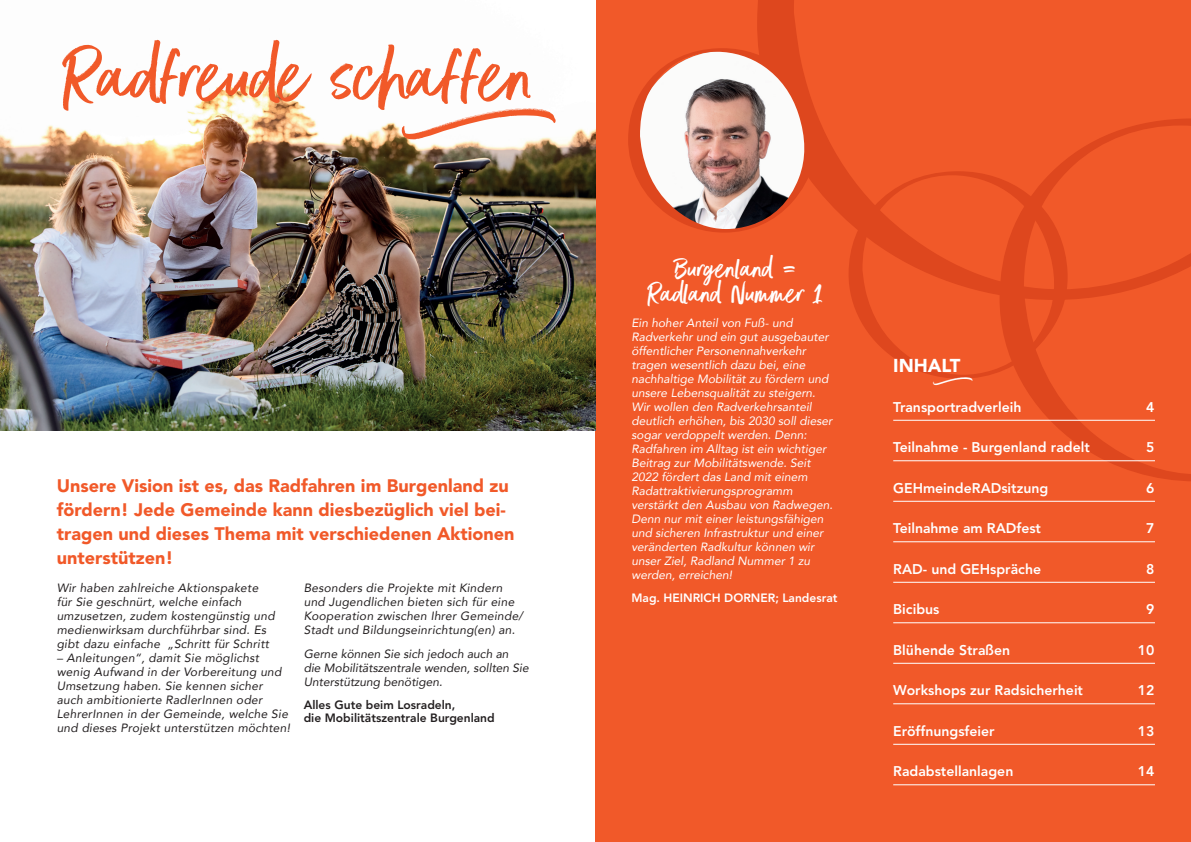
<style>
.page{position:relative;width:1191px;height:842px;background:#fff}
.page>*{position:absolute;margin:0;border:0;box-sizing:border-box;transform-origin:0 0}
.t1{font:105.1px "Better Times Swash";color:#f15929}
.t2{font:90.9px "Better Times";color:#f15929}
.t3{font:34px/25px "Better Times";color:#fff;text-align:center}
.t4{font:26.9px "Better Times Swash";color:#fff}
.t5{font:900 18.5px "Avenir";color:#fff}
.t6{font:900 18px/24px "Avenir";color:#f15929}
.t7{font:800 14px "Avenir";color:#fff}
.t8{font:italic 12px/14px "Avenir";color:#fff}
.t9{font:italic 12px/14px "Avenir";letter-spacing:.02em;color:#231f20}
.t10{font:italic 12px/14px "Avenir";color:#231f20}
.t11{font:800 12px/13px "Avenir";color:#231f20}
.t12{font:800 12px "Avenir";color:#fff}
</style>
<div class="page">
<div style="left:595px;top:0;width:596px;height:842px;background:#f15929"></div>
<svg style="left:999px;top:379px;width:192px;height:102px"></svg>
<svg style="left:757px;top:0;width:434px;height:299px"></svg>
<svg style="left:848px;top:171px;width:224px;height:208px"></svg>
<svg style="left:628px;top:48px;width:192px;height:185px"></svg>
<hr style="left:893px;top:420px;width:262px;height:1px;background:#fff">
<hr style="left:893px;top:460px;width:262px;height:1px;background:#fff">
<hr style="left:893px;top:501px;width:262px;height:1px;background:#fff">
<hr style="left:893px;top:541px;width:262px;height:1px;background:#fff">
<hr style="left:893px;top:582px;width:262px;height:1px;background:#fff">
<hr style="left:893px;top:622px;width:262px;height:1px;background:#fff">
<hr style="left:893px;top:663px;width:262px;height:1px;background:#fff">
<hr style="left:893px;top:703px;width:262px;height:1px;background:#fff">
<hr style="left:893px;top:744px;width:262px;height:1px;background:#fff">
<hr style="left:893px;top:784px;width:262px;height:1px;background:#fff">
<img style="left:0;top:80px;width:595px;height:350px">
<h2 class="t2" style="left:61px;top:26px;width:476px">Radfreude schaffen</h2>
<h1 class="t1" style="left:399px;top:81px;width:163px">h</h1>
<h3 class="t6" style="left:57px;top:475px;width:459px">Unsere Vision ist es, das Radfahren im Burgenland zu fördern! Jede Gemeinde kann diesbezüglich viel bei&shy;tragen und dieses Thema mit verschiedenen Aktionen unterstützen!</h3>
<p class="t9" style="left:57px;top:581px;width:220px">Wir haben zahlreiche Aktionspakete für Sie geschnürt, welche einfach umzusetzen, zudem kostengünstig und medienwirksam durchführbar sind. Es gibt dazu einfache „Schritt für Schritt</p>
<p class="t9" style="left:57px;top:651px;width:235px">– Anleitungen“, damit Sie möglichst wenig Aufwand in der Vorbereitung und Umsetzung haben. Sie kennen sicher auch ambitionierte RadlerInnen oder LehrerInnen in der Gemeinde, welche Sie und dieses Projekt unterstützen möchten!</p>
<p class="t9" style="left:304px;top:581px;width:221px">Besonders die Projekte mit Kindern und Jugendlichen bieten sich für eine Kooperation zwischen Ihrer Gemeinde/ Stadt und Bildungseinrichtung(en) an.</p>
<p class="t10" style="left:304px;top:647px;width:226px">Gerne können Sie sich jedoch auch an<br>die Mobilitätszentrale wenden, sollten Sie<br>Unterstützung benötigen.</p>
<p class="t11" style="left:304px;top:699px;width:192px">Alles Gute beim Losradeln,<br>die Mobilitätszentrale Burgenland</p>
<h3 class="t3" style="left:647px;top:257px;width:177px">Burgenland =<br>Radland Nummer 1</h3>
<p class="t8" style="left:631px;top:315px;width:203px">Ein hoher Anteil von Fuß- und Radverkehr und ein gut ausgebauter öffentlicher Personennahverkehr tragen wesentlich dazu bei, eine nachhaltige Mobilität zu fördern und unsere Lebensqualität zu steigern.<br>Wir wollen den Radverkehrsanteil deutlich erhöhen, bis 2030 soll dieser sogar verdoppelt werden. Denn:<br>Radfahren im Alltag ist ein wichtiger Beitrag zur Mobilitätswende. Seit 2022 fördert das Land mit einem Radattraktivierungsprogramm verstärkt den Ausbau von Radwegen.<br>Denn nur mit einer leistungsfähigen und sicheren Infrastruktur und einer veränderten Radkultur können wir unser Ziel, Radland Nummer 1 zu werden, erreichen!</p>
<p class="t12" style="left:631px;top:589px;width:207px">Mag. HEINRICH DORNER; Landesrat</p>
<h3 class="t5" style="left:893px;top:352px;width:69px">INHALT</h3>
<p class="t7" style="left:893px;top:396px;width:130px">Transportradverleih</p>
<h3 class="t4" style="left:932px;top:371px;width:43px">h</h3>
<p class="t7" style="left:1146px;top:396px;width:10px">4</p>
<p class="t7" style="left:893px;top:437px;width:198px">Teilnahme - Burgenland radelt</p>
<p class="t7" style="left:1146px;top:437px;width:10px">5</p>
<p class="t7" style="left:893px;top:477px;width:157px">GEHmeindeRADsitzung</p>
<p class="t7" style="left:1146px;top:477px;width:10px">6</p>
<p class="t7" style="left:893px;top:518px;width:149px">Teilnahme am RADfest</p>
<p class="t7" style="left:1146px;top:518px;width:10px">7</p>
<p class="t7" style="left:893px;top:558px;width:149px">RAD- und GEHspräche</p>
<p class="t7" style="left:1146px;top:558px;width:10px">8</p>
<p class="t7" style="left:893px;top:599px;width:48px">Bicibus</p>
<p class="t7" style="left:1146px;top:599px;width:10px">9</p>
<p class="t7" style="left:893px;top:639px;width:118px">Blühende Straßen</p>
<p class="t7" style="left:1137px;top:639px;width:18px">10</p>
<p class="t7" style="left:893px;top:680px;width:191px">Workshops zur Radsicherheit</p>
<p class="t7" style="left:1137px;top:680px;width:18px">12</p>
<p class="t7" style="left:893px;top:720px;width:103px">Eröffnungsfeier</p>
<p class="t7" style="left:1137px;top:720px;width:18px">13</p>
<p class="t7" style="left:893px;top:761px;width:122px">Radabstellanlagen</p>
<p class="t7" style="left:1137px;top:761px;width:18px">14</p>
</div>
